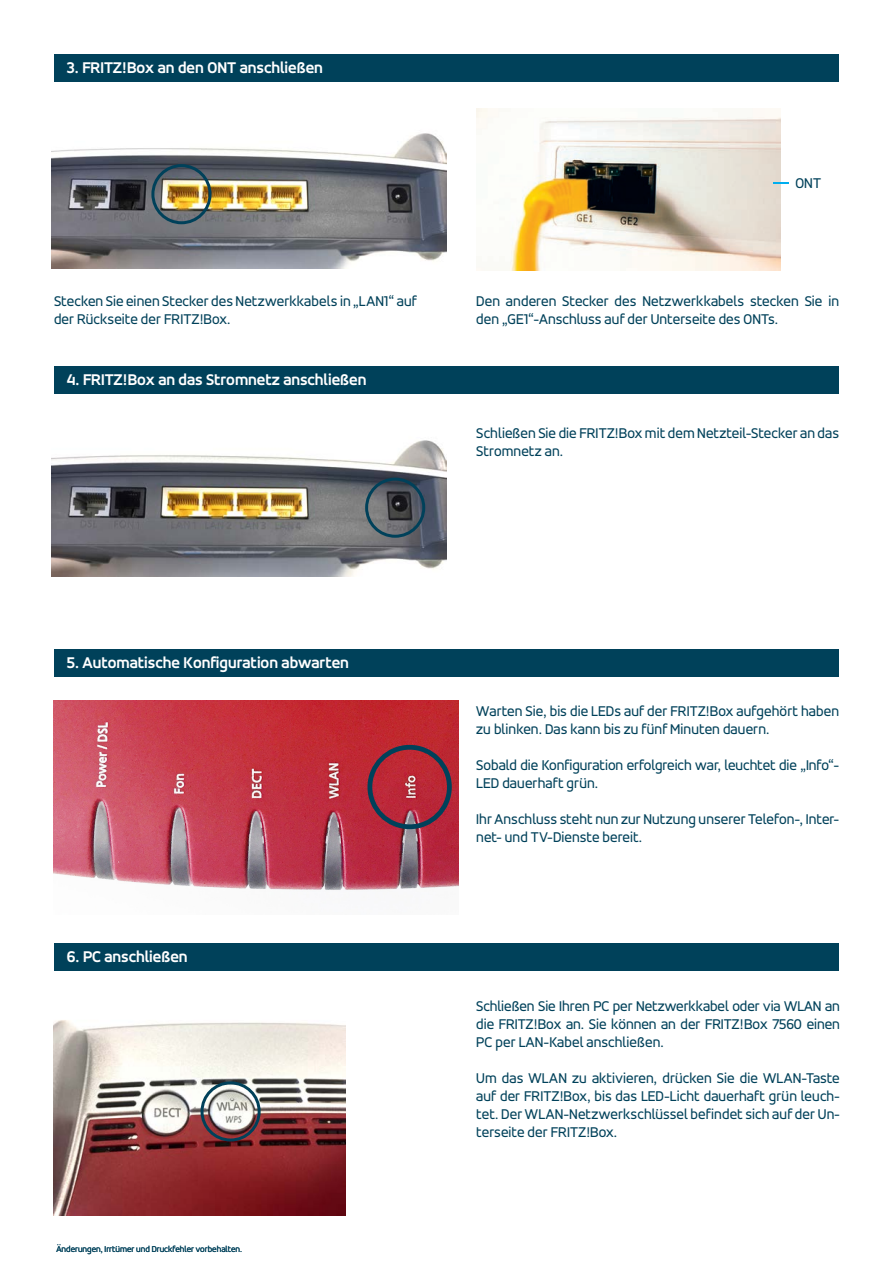
<style>
.page{position:relative;width:893px;height:1263px;background:#fff}
.page>*{position:absolute;margin:0;border:0;box-sizing:border-box;transform-origin:0 0}
.t1{font:700 16.5px "Accord Alternate";color:#fff}
.Text{font:15px/18px "Accord Alternate";letter-spacing:.01em;color:#00415a}
.t2{font:9px "Accord Alternate";color:#00415a}
</style>
<div class="page">
<img style="left:54px;top:1020px;width:291px;height:196px">
<img style="left:54px;top:700px;width:404px;height:190px">
<div style="left:54px;top:367px;width:785px;height:27px;background:#00415a"></div>
<div style="left:54px;top:650px;width:785px;height:27px;background:#00415a"></div>
<div style="left:367px;top:745px;width:85px;height:84px;border:5px solid #00415a;border-radius:50%"></div>
<div style="left:54px;top:943px;width:785px;height:27px;background:#00415a"></div>
<div style="left:201px;top:1081px;width:60px;height:60px;border:3px solid #00415a;border-radius:50%"></div>
<div style="left:54px;top:54px;width:785px;height:27px;background:#00415a"></div>
<img style="left:476px;top:108px;width:304px;height:162px">
<svg style="left:773px;top:182px;width:16px;height:2px"></svg>
<img style="left:52px;top:133px;width:395px;height:136px">
<div style="left:151px;top:164px;width:61px;height:60px;border:3px solid #00415a;border-radius:50%"></div>
<img style="left:52px;top:440px;width:395px;height:136px">
<div style="left:365px;top:478px;width:60px;height:60px;border:3px solid #00415a;border-radius:50%"></div>
<p class="t1" style="left:67px;top:58px;width:257px">3. FRITZ!Box an den ONT anschließen</p>
<p class="Text" style="left:795px;top:174px;width:27px">ONT</p>
<p class="Text" style="left:54px;top:292px;width:364px">Stecken Sie einen Stecker des Netzwerkkabels in „LAN1“ auf der Rückseite der FRITZ!Box.</p>
<p class="Text" style="left:476px;top:292px;width:364px">Den anderen Stecker des Netzwerkkabels stecken Sie in den „GE1“-Anschluss auf der Unterseite des ONTs.</p>
<p class="t1" style="left:67px;top:370px;width:301px">4. FRITZ!Box an das Stromnetz anschließen</p>
<p class="t1" style="left:67px;top:653px;width:283px">5. Automatische Konfiguration abwarten</p>
<p class="t1" style="left:67px;top:947px;width:122px">6. PC anschließen</p>
<p class="t2" style="left:56px;top:1244px;width:187px">Änderungen, Irrtümer und Druckfehler vorbehalten.</p>
<p class="Text" style="left:476px;top:424px;width:364px">Schließen Sie die FRITZ!Box mit dem Netzteil-Stecker an das<br>Stromnetz an.</p>
<p class="Text" style="left:476px;top:702px;width:364px">Warten Sie, bis die LEDs auf der FRITZ!Box aufgehört haben zu blinken. Das kann bis zu fünf Minuten dauern.</p>
<p class="Text" style="left:476px;top:756px;width:364px">Sobald die Konfiguration erfolgreich war, leuchtet die „Info“-<br>LED dauerhaft grün.</p>
<p class="Text" style="left:476px;top:810px;width:364px">Ihr Anschluss steht nun zur Nutzung unserer Telefon-, Inter&shy;net- und TV-Dienste bereit.</p>
<p class="Text" style="left:476px;top:997px;width:365px;text-align:justify">Schließen Sie Ihren PC per Netzwerkkabel oder via WLAN an die FRITZ!Box an. Sie können an der FRITZ!Box 7560 einen PC per LAN-Kabel anschließen.</p>
<p class="Text" style="left:476px;top:1069px;width:365px;text-align:justify">Um das WLAN zu aktivieren, drücken Sie die WLAN-Taste auf der FRITZ!Box, bis das LED-Licht dauerhaft grün leuch&shy;tet. Der WLAN-Netzwerkschlüssel befindet sich auf der Un&shy;terseite der FRITZ!Box.</p>
</div>
